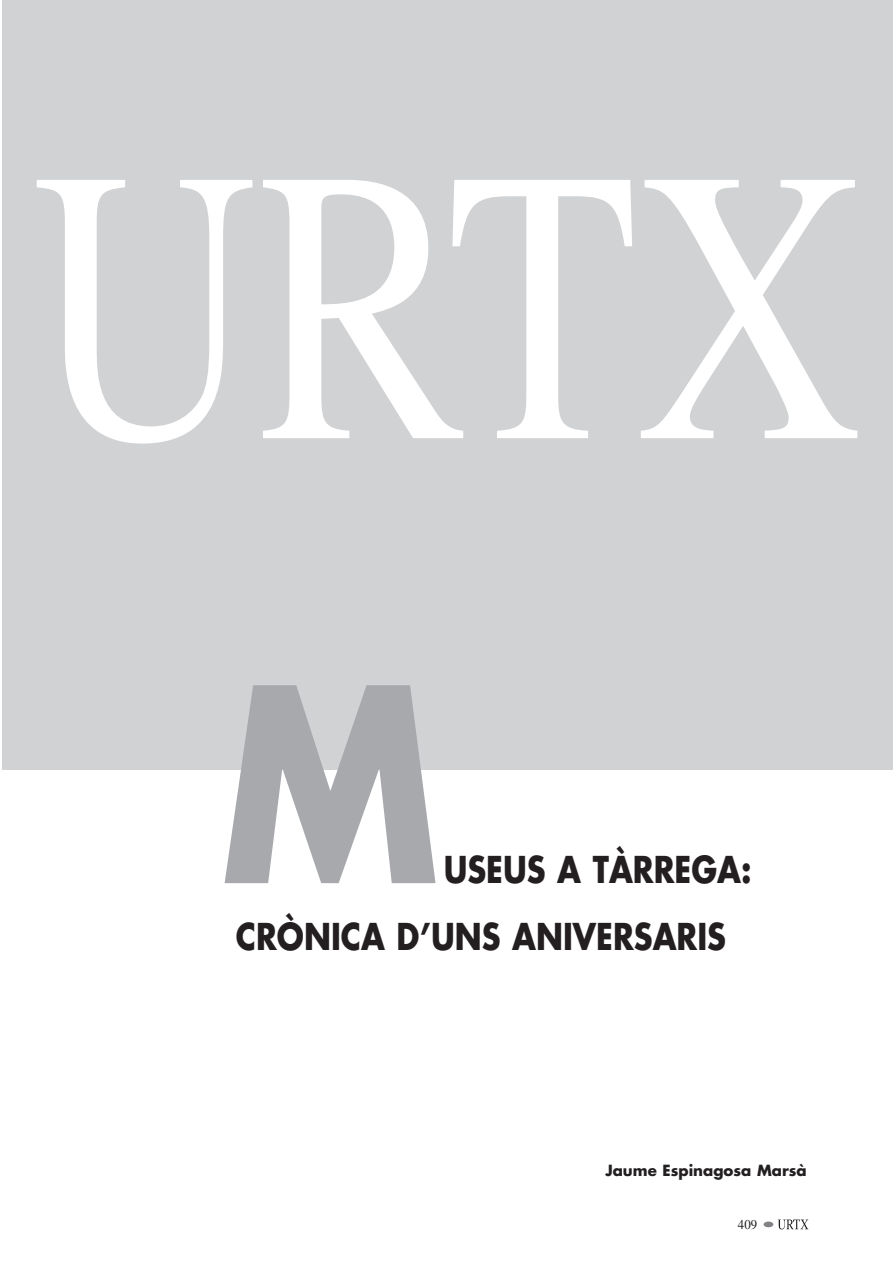
<style>
.page{position:relative;width:893px;height:1263px;background:#fff}
.page>*{position:absolute;margin:0;border:0;box-sizing:border-box;transform-origin:0 0}
.t1{font:390px "Times";color:#fff;scale:.8 1}
.t2{font:700 262.5px "Futura";color:#a8a9ad;scale:.85 1}
.t3{font:700 36px/67.5px "Futura";color:#231f20;scale:.85 1}
.t4{font:700 15px "Futura";color:#231f20}
.t5{font:13.5px "Times";color:#231f20;scale:.95 1}
</style>
<div class="page">
<div style="left:764px;top:1221px;width:9px;height:6px;background:#808285;border-radius:50%"></div>
<img style="left:778px;top:1219px;width:30px;height:11px">
<div style="left:2px;top:0;width:891px;height:770px;background:#d1d2d4"></div>
<h1 class="t1" style="left:32px;top:165px;width:1040px">URTX</h1>
<h2 class="t2" style="left:220px;top:665px;width:260px">M</h2>
<p class="t3" style="left:236px;top:839px;width:608px;text-indent:208px">USEUS A TÀRREGA:<br>CRÒNICA D’UNS ANIVERSARIS</p>
<p class="t4" style="left:605px;top:1163px;width:203px">Jaume Espinagosa Marsà</p>
<p class="t5" style="left:738px;top:1220px;width:22px">409</p>
</div>
